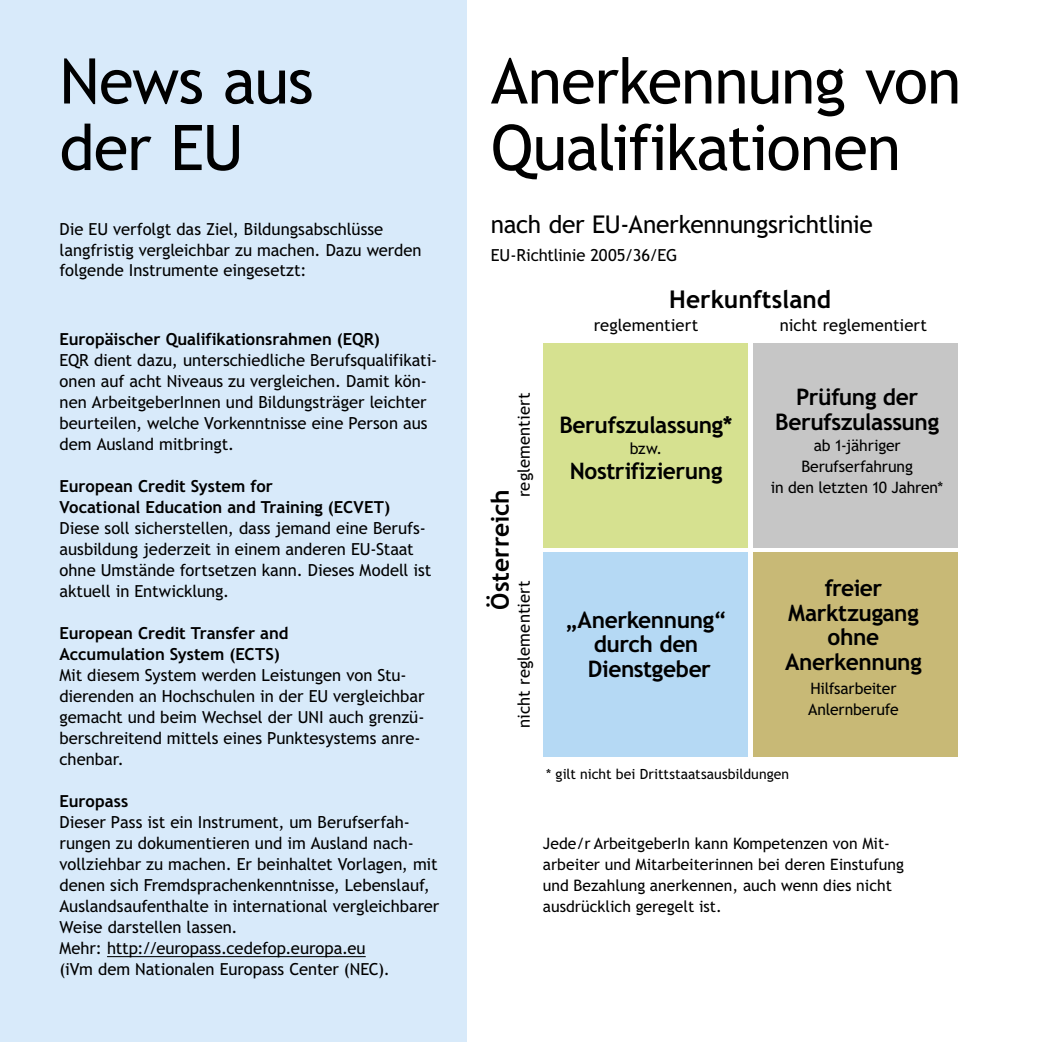
<style>
.page{position:relative;width:1042px;height:1042px;background:#fff}
.page>*{position:absolute;margin:0;border:0;box-sizing:border-box;transform-origin:0 0}
.t1{font:63px/66.5px "Trebuchet SBG2";letter-spacing:-.02em;color:#000}
.t2{font:24.5px "Trebuchet SBG2";letter-spacing:-.015em;color:#000}
.t3{font:700 24.5px "Trebuchet SBG2";color:#000}
.t4{font:700 22.75px/24.5px "Trebuchet SBG2";letter-spacing:-.02em;color:#000;text-align:center}
.t5{font:16.62px/21px "Trebuchet SBG2";letter-spacing:-.005em;color:#000}
.t6{font:700 16.62px/21px "Trebuchet SBG2";color:#000}
.t7{font:15.75px/21px "Trebuchet SBG2";color:#000}
.t8{font:14px "Trebuchet SBG2";color:#000}
</style>
<div class="page">
<div style="left:544px;top:343px;width:204px;height:204px;background:#d6e190"></div>
<div style="left:753px;top:343px;width:204px;height:204px;background:#c6c6c6"></div>
<div style="left:544px;top:552px;width:204px;height:204px;background:#b5d9f4"></div>
<div style="left:753px;top:552px;width:204px;height:204px;background:#c8b976"></div>
<div style="left:0;top:0;width:466px;height:1042px;background:#d8eafa"></div>
<hr style="left:107px;top:956px;width:259px;height:1px;background:#000">
<h1 class="t1" style="left:60px;top:49px;width:256px">News aus der EU</h1>
<p class="t5" style="left:60px;top:220px;width:364px;line-height:20.1px">Die EU verfolgt das Ziel, Bildungsabschlüsse langfristig vergleichbar zu machen. Dazu werden folgende Instrumente eingesetzt:</p>
<p class="t6" style="left:60px;top:328px;width:322px">Europäischer Qualifikationsrahmen (EQR)</p>
<p class="t5" style="left:60px;top:350px;width:379px">EQR dient dazu, unterschiedliche Berufsqualifikati&shy;onen auf acht Niveaus zu vergleichen. Damit kön&shy;nen ArbeitgeberInnen und Bildungsträger leichter beurteilen, welche Vorkenntnisse eine Person aus dem Ausland mitbringt.</p>
<p class="t6" style="left:60px;top:475px;width:332px">European Credit System for<br>Vocational Education and Training (ECVET)</p>
<p class="t5" style="left:60px;top:518px;width:373px">Diese soll sicherstellen, dass jemand eine Berufs&shy;ausbildung jederzeit in einem anderen EU-Staat ohne Umstände fortsetzen kann. Dieses Modell ist aktuell in Entwicklung.</p>
<p class="t6" style="left:60px;top:622px;width:230px">European Credit Transfer and<br>Accumulation System (ECTS)</p>
<p class="t5" style="left:60px;top:665px;width:366px">Mit diesem System werden Leistungen von Stu&shy;dierenden an Hochschulen in der EU vergleichbar gemacht und beim Wechsel der UNI auch grenzü&shy;berschreitend mittels eines Punktesystems anre&shy;chenbar.</p>
<p class="t6" style="left:60px;top:790px;width:70px">Europass</p>
<p class="t5" style="left:60px;top:812px;width:381px">Dieser Pass ist ein Instrument, um Berufserfah&shy;rungen zu dokumentieren und im Ausland nach&shy;vollziehbar zu machen. Er beinhaltet Vorlagen, mit denen sich Fremdsprachenkenntnisse, Lebenslauf, Auslandsaufenthalte in international vergleichbarer Weise darstellen lassen.<br>Mehr: http://europass.cedefop.europa.eu<br>(iVm dem Nationalen Europass Center (NEC).</p>
<h1 class="t1" style="left:491px;top:49px;width:472px">Anerkennung von<br>Qualifikationen</h1>
<h2 class="t2" style="left:491px;top:210px;width:384px">nach der EU-Anerkennungsrichtlinie</h2>
<p class="t5" style="left:491px;top:245px;width:188px">EU-Richtlinie 2005/36/EG</p>
<h2 class="t3" style="left:669px;top:284px;width:163px">Herkunftsland</h2>
<p class="t5" style="left:594px;top:314px;width:106px">reglementiert</p>
<p class="t5" style="left:780px;top:314px;width:149px">nicht reglementiert</p>
<h2 class="t3" style="left:485px;top:610px;width:122px;rotate:-90deg">Österreich</h2>
<p class="t5" style="left:514px;top:497px;width:106px;rotate:-90deg">reglementiert</p>
<p class="t5" style="left:514px;top:728px;width:149px;rotate:-90deg">nicht reglementiert</p>
<h3 class="t4" style="left:559px;top:413px;width:175px">Berufszulassung*</h3>
<p class="t7" style="left:630px;top:438px;width:34px">bzw.</p>
<h3 class="t4" style="left:570px;top:458px;width:154px">Nostrifizierung</h3>
<h3 class="t4" style="left:565px;top:607px;width:163px">„Anerkennung“ durch den<br>Dienstgeber</h3>
<h3 class="t4" style="left:775px;top:385px;width:165px">Prüfung der<br>Berufszulassung</h3>
<p class="t7" style="left:771px;top:435px;width:174px;text-align:center">ab 1-jähriger<br>Berufserfahrung<br>in den letzten 10 Jahren*</p>
<h3 class="t4" style="left:785px;top:576px;width:138px">freier<br>Marktzugang ohne<br>Anerkennung</h3>
<p class="t7" style="left:808px;top:678px;width:92px">Hilfsarbeiter<br>Anlernberufe</p>
<p class="t8" style="left:546px;top:766px;width:244px">* gilt nicht bei Drittstaatsausbildungen</p>
<p class="t7" style="left:543px;top:833px;width:363px">Jede/r ArbeitgeberIn kann Kompetenzen von Mit&shy;arbeiter und Mitarbeiterinnen bei deren Einstufung und Bezahlung anerkennen, auch wenn dies nicht ausdrücklich geregelt ist.</p>
</div>
